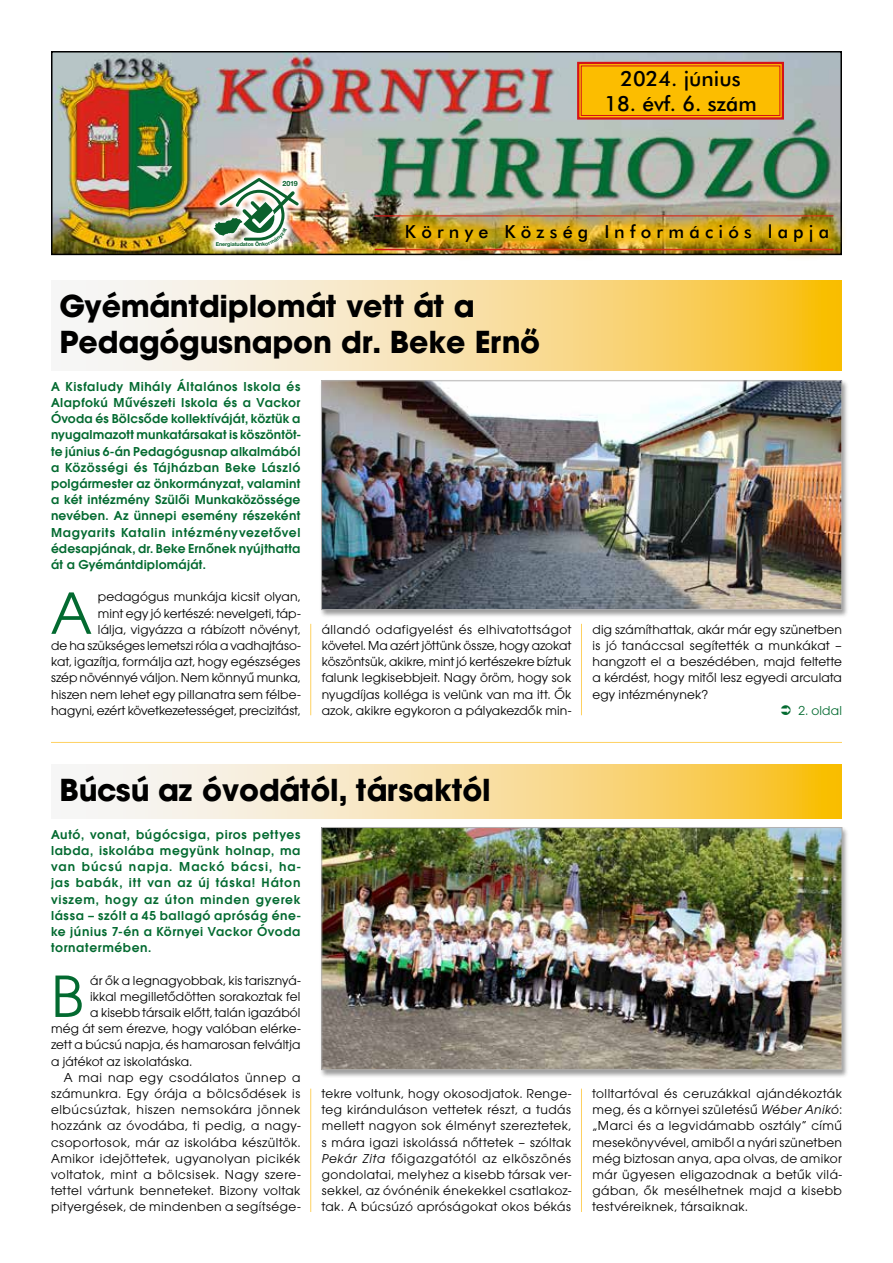
<style>
.page{position:relative;width:893px;height:1263px;background:#fff}
.page>*{position:absolute;margin:0;border:0;box-sizing:border-box;transform-origin:0 0}
.t1{font:62.1px "Avant Garde Gothic Bk PFL";color:#036a30}
.t2{font:700 30px/36px "Avant Garde PFL";color:#000}
.t3{font:21px "Futura Md PFL";color:#000}
.t4{font:18px "Futura Md PFL";letter-spacing:.29em;color:#000}
.t5{font:13.5px/16.2px "Avant Garde Gothic Bk PFL";letter-spacing:.01em;color:#000;text-align:justify}
.t6{font:13.5px/16.2px "Avant Garde Gothic Dm PFL";letter-spacing:.02em;color:#036a30;text-align:justify}
.t7{font:13.5px "Avant Garde Gothic Bk PFL";letter-spacing:.03em;color:#000}
.t8{font:13.5px "Avant Garde Gothic Bk PFL";letter-spacing:.035em;color:#000}
.t9{font:13.5px "Avant Garde Gothic Bk PFL";letter-spacing:.045em;color:#000}
.t10{font:13.5px "Avant Garde Gothic Bk PFL";letter-spacing:.04em;color:#000}
.t11{font:13.5px "Avant Garde Gothic Bk PFL";letter-spacing:.01em;color:#036a30}
.t12{font:700 7.2px "Helvetica Neue LT Pro";color:#0b612d}
.t13{font:700 5.4px "Helvetica Neue LT Pro";letter-spacing:-.015em;color:#0b612d}
.s1{font-style:italic}
</style>
<div class="page">
<img style="left:54px;top:54px;width:785px;height:198px">
<div style="left:51px;top:51px;width:791px;height:204px;border:2px solid #000"></div>
<hr style="left:375px;top:215px;width:458px;height:1px;background:#d51317">
<hr style="left:375px;top:249px;width:458px;height:1px;background:#d51317">
<img style="left:387px;top:205px;width:457px;height:53px">
<svg style="left:576px;top:61px;width:209px;height:60px;background:#f3a90c"></svg>
<div style="left:581px;top:66px;width:199px;height:50px;border:1px solid #d51317"></div>
<img style="left:206px;top:170px;width:100px;height:85px">
<svg style="left:86px;top:280px;width:756px;height:91px;background:#f8dd9b"></svg>
<div style="left:319px;top:379px;width:530px;height:239px;background:#000;opacity:.4"></div>
<img style="left:323px;top:383px;width:517px;height:225px">
<div style="left:321px;top:381px;width:521px;height:229px;border:1px solid #b3b2b2"></div>
<svg style="left:86px;top:764px;width:756px;height:55px;background:#f8dd9b"></svg>
<div style="left:319px;top:826px;width:530px;height:252px;background:#000;opacity:.4"></div>
<img style="left:324px;top:829px;width:516px;height:239px">
<div style="left:322px;top:827px;width:520px;height:243px;border:1px solid #b3b2b2"></div>
<hr style="left:310px;top:624px;width:1px;height:91px;background:#fed161">
<hr style="left:581px;top:624px;width:1px;height:91px;background:#fed161">
<hr style="left:51px;top:742px;width:791px;height:1px;background:#fed161">
<hr style="left:310px;top:1089px;width:1px;height:123px;background:#fed161">
<hr style="left:581px;top:1089px;width:1px;height:123px;background:#fed161">
<img style="left:214px;top:178px;width:85px;height:68px">
<p class="t13" style="left:216px;top:241px;width:45px">Energiatudatos Ö</p>
<p class="t12" style="left:282px;top:179px;width:17px">2019</p>
<h3 class="t3" style="left:620px;top:66px;width:122px">2024. június</h3>
<h3 class="t3" style="left:604px;top:91px;width:154px">18. évf. 6. szám</h3>
<h3 class="t4" style="left:405px;top:221px;width:426px">Környe Község Információs lapja</h3>
<h2 class="t2" style="left:60px;top:288px;width:482px">Gyémántdiplomát vett át a<br>Pedagógusnapon dr. Beke Ernő</h2>
<p class="t6" style="left:51px;top:378px;width:251px">A Kisfaludy Mihály Általános Iskola és Alapfokú Művészeti Iskola és a Vackor Óvoda és Bölcsőde kollektíváját, köztük a nyugalmazott munkatársakat is köszöntöt&shy;te június 6-án Pedagógusnap alkalmából a Közösségi és Tájházban Beke László polgármester az önkormányzat, valamint a két intézmény Szülői Munkaközössége nevében. Az ünnepi esemény részeként Magyarits Katalin intézményvezetővel édesapjának, dr. Beke Ernőnek nyújthatta át a Gyémántdiplomáját.</p>
<h1 class="t1" style="left:51px;top:578px;width:42px">A</h1>
<p class="t5" style="left:51px;top:589px;width:251px;text-align:right">pedagógus munkája kicsit olyan,<br>mint egy jó kertészé: nevelgeti, táp-<br>lálja, vigyázza a rábízott növényt,<br>de ha szükséges lemetszi róla a vadhajtáso&shy;kat, igazítja, formálja azt, hogy egészséges szép növénnyé váljon. Nem könnyű munka, hiszen nem lehet egy pillanatra sem félbe&shy;hagyni, ezért következetességet, precizitást,</p>
<p class="t5" style="left:322px;top:621px;width:251px">állandó odafigyelést és elhivatottságot követel. Ma azért jöttünk össze, hogy azokat köszöntsük, akikre, mint jó kertészekre bíztuk falunk legkisebbjeit. Nagy öröm, hogy sok nyugdíjas kolléga is velünk van ma itt. Ők azok, akikre egykoron a pályakezdők min-</p>
<p class="t5" style="left:592px;top:621px;width:251px">dig számíthattak, akár már egy szünetben is jó tanáccsal segítették a munkákat – hangzott el a beszédében, majd feltette a kérdést, hogy mitől lesz egyedi arculata egy intézménynek?</p>
<p class="t11" style="left:798px;top:703px;width:45px">2. oldal</p>
<h2 class="t2" style="left:60px;top:772px;width:432px">Búcsú az óvodától, társaktól</h2>
<p class="t6" style="left:51px;top:826px;width:251px">Autó, vonat, búgócsiga, piros pettyes labda, iskolába megyünk holnap, ma van búcsú napja. Mackó bácsi, ha&shy;jas babák, itt van az új táska! Háton viszem, hogy az úton minden gyerek lássa – szólt a 45 ballagó apróság éne&shy;ke június 7-én a Környei Vackor Óvoda tornatermében.</p>
<h1 class="t1" style="left:51px;top:961px;width:35px">B</h1>
<p class="t5" style="left:90px;top:972px;width:212px">ár ők a legnagyobbak, kis tarisznyá-</p>
<p class="t5" style="left:90px;top:988px;width:212px">ikkal megilletődötten sorakoztak fel</p>
<p class="t5" style="left:90px;top:1004px;width:212px">a kisebb társaik előtt, talán igazából</p>
<p class="t5" style="left:51px;top:1020px;width:251px">még át sem érezve, hogy valóban elérke-</p>
<p class="t5" style="left:51px;top:1037px;width:251px">zett a búcsú napja, és hamarosan felváltja</p>
<p class="t5" style="left:51px;top:1053px;width:143px">a játékot az iskolatáska.</p>
<p class="t9" style="left:64px;top:1070px;width:238px">A mai nap egy csodálatos ünnep a</p>
<p class="t8" style="left:51px;top:1086px;width:251px">számunkra. Egy órája a bölcsődések is</p>
<p class="t10" style="left:51px;top:1102px;width:251px">elbúcsúztak, hiszen nemsokára jönnek</p>
<p class="t7" style="left:51px;top:1118px;width:251px">hozzánk az óvodába, ti pedig, a nagy-</p>
<p class="t7" style="left:51px;top:1134px;width:251px">csoportosok, már az iskolába készültök.</p>
<p class="t8" style="left:51px;top:1151px;width:251px">Amikor idejöttetek, ugyanolyan picikék</p>
<p class="t9" style="left:51px;top:1167px;width:251px">voltatok, mint a bölcsisek. Nagy szere-</p>
<p class="t7" style="left:51px;top:1183px;width:251px">tettel vártunk benneteket. Bizony voltak</p>
<p class="t7" style="left:51px;top:1199px;width:251px">pityergések, de mindenben a segítsége-</p>
<p class="t5" style="left:322px;top:1085px;width:251px">tekre voltunk, hogy okosodjatok. Renge&shy;teg kiránduláson vettetek részt, a tudás mellett nagyon sok élményt szereztetek, s mára igazi iskolássá nőttetek – szóltak <span class="s1">Pekár Zita</span> főigazgatótól az elköszönés gondolatai, melyhez a kisebb társak ver&shy;sekkel, az óvónénik énekekkel csatlakoz&shy;tak. A búcsúzó apróságokat okos békás</p>
<p class="t5" style="left:592px;top:1085px;width:251px">tolltartóval és ceruzákkal ajándékozták meg, és a környei születésű <span class="s1">Wéber Anikó</span>: „Marci és a legvidámabb osztály” című mesekönyvével, amiből a nyári szünetben még biztosan anya, apa olvas, de amikor már ügyesen eligazodnak a betűk vilá&shy;gában, ők mesélhetnek majd a kisebb testvéreiknek, társaiknak.</p>
</div>
